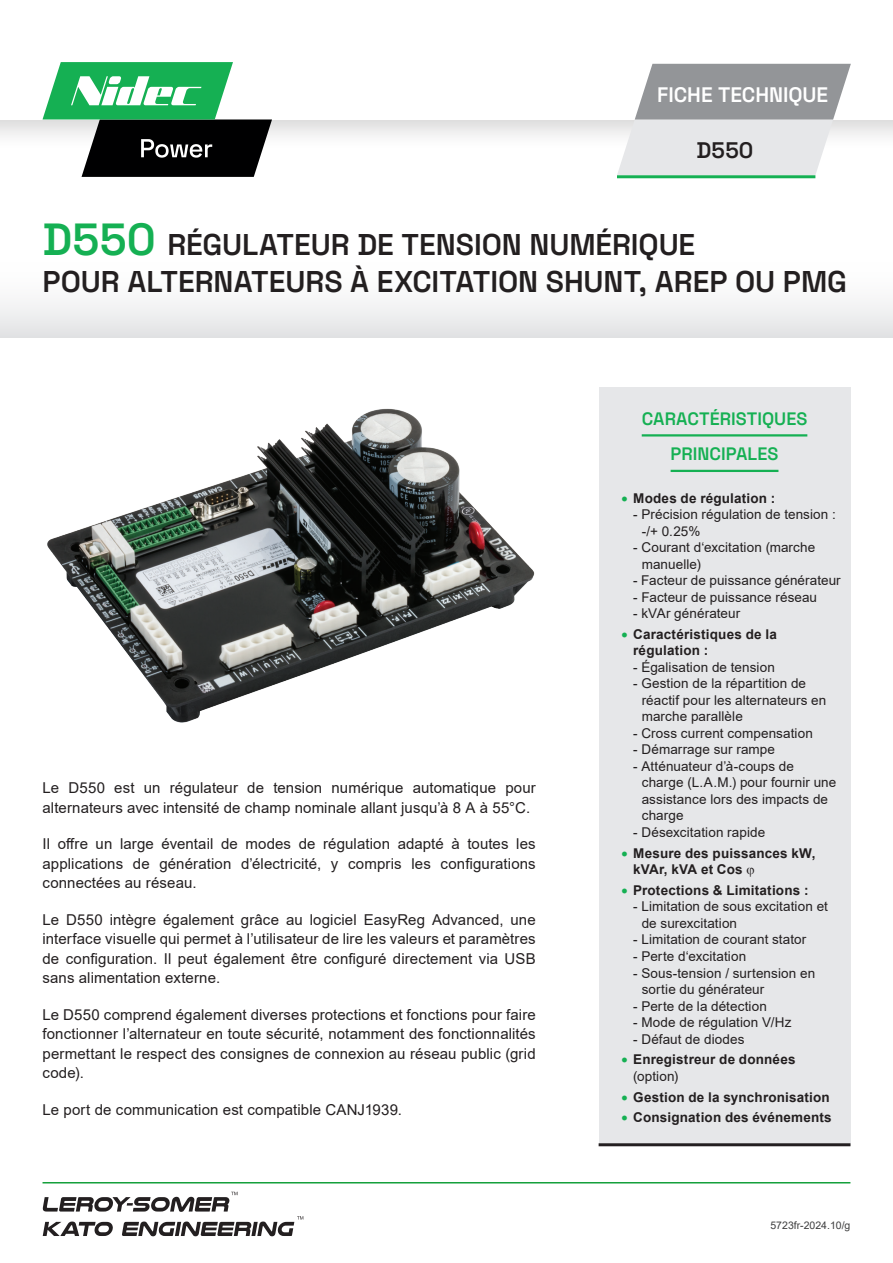
<style>
.page{position:relative;width:893px;height:1263px;background:#fff}
.page>*{position:absolute;margin:0;border:0;box-sizing:border-box;transform-origin:0 0}
.t1{font:600 30px "Space Grotesk";letter-spacing:-.005em;color:#231f20}
.t2{font:600 22.5px "Space Grotesk";color:#231f20}
.t3{font:600 21px "Space Grotesk";letter-spacing:-.005em;color:#fff}
.t4{font:600 18px "Space Grotesk";color:#15b053}
.Presentation_générale_Produit{font:15px/19.5px "Arial";letter-spacing:.005em;color:#231f20;text-align:justify}
.Textes_avec_puces{font:13.5px/16.5px "Arial";letter-spacing:.005em;color:#231f20}
.t5{font:700 13.5px/16.5px "Arial";letter-spacing:.015em;color:#231f20}
.REF_-_bas_de_page{font:10.5px "Arial";color:#3e3e3f}
.s1{font-size:45px;color:#15b053}
.s2{font-weight:400;font-size:19.5px;color:#15b053}
.s3{font-weight:400}
</style>
<div class="page">
<div style="left:0;top:0;width:893px;height:152px;background:#231f20;opacity:.2"></div>
<div style="left:0;top:0;width:893px;height:119px;background:#fff"></div>
<svg style="left:43px;top:62px;width:229px;height:115px"></svg>
<hr style="left:617px;top:175px;width:198px;height:3px;background:#15b053">
<svg style="left:617px;top:64px;width:234px;height:111px;background:#c6c7c9"></svg>
<hr style="left:43px;top:1182px;width:807px;height:1px;background:#15a03b">
<svg style="left:43px;top:1192px;width:260px;height:44px"></svg>
<div style="left:599px;top:387px;width:251px;height:758px;background:#e6e7e9"></div>
<hr style="left:599px;top:1143px;width:251px;height:3px;background:#231f20">
<div style="left:0;top:256px;width:893px;height:82px;background:linear-gradient(to bottom,#fff,#e5e6e7)"></div>
<img style="left:47px;top:408px;width:488px;height:315px">
<hr style="left:642px;top:434px;width:165px;height:2px;background:#15b053">
<hr style="left:671px;top:470px;width:107px;height:2px;background:#15b053">
<p class="t3" style="left:657px;top:78px;width:173px">FICHE TECHNIQUE</p>
<p class="t2" style="left:696px;top:133px;width:59px">D550</p>
<p class="t1" style="left:43px;top:221px;width:654px"><span class="s1">D550</span> RÉGULATEUR DE TENSION NUMÉRIQUE</p>
<p class="t1" style="left:43px;top:259px;width:806px">POUR ALTERNATEURS À EXCITATION SHUNT, AREP OU PMG</p>
<p class="Presentation_générale_Produit" style="left:43px;top:778px;width:495px">Le D550 est un régulateur de tension numérique automatique pour alternateurs avec intensité de champ nominale allant jusqu’à 8 A à 55°C.</p>
<p class="Presentation_générale_Produit" style="left:43px;top:834px;width:495px">Il offre un large éventail de modes de régulation adapté à toutes les applications de génération d’électricité, y compris les configurations connectées au réseau.</p>
<p class="Presentation_générale_Produit" style="left:43px;top:910px;width:495px">Le D550 intègre également grâce au logiciel EasyReg Advanced, une interface visuelle qui permet à l’utilisateur de lire les valeurs et paramètres de configuration. Il peut également être configuré directement via USB sans alimentation externe.</p>
<p class="Presentation_générale_Produit" style="left:43px;top:1005px;width:495px">Le D550 comprend également diverses protections et fonctions pour faire fonctionner l’alternateur en toute sécurité, notamment des fonctionnalités permettant le respect des consignes de connexion au réseau public (grid code).</p>
<p class="Presentation_générale_Produit" style="left:43px;top:1100px;width:361px">Le port de communication est compatible CANJ1939.</p>
<p class="t4" style="left:642px;top:405px;width:167px">CARACTÉRISTIQUES</p>
<p class="t4" style="left:671px;top:440px;width:109px">PRINCIPALES</p>
<p class="t5" style="left:621px;top:490px;width:156px"><span class="s2">•</span> Modes de régulation :</p>
<p class="Textes_avec_puces" style="left:633px;top:506px;width:204px">- Précision régulation de tension :</p>
<p class="Textes_avec_puces" style="left:642px;top:523px;width:60px">-/+ 0.25%</p>
<p class="Textes_avec_puces" style="left:642px;top:539px;width:175px;text-indent:-9px">- Courant d‘excitation (marche manuelle)</p>
<p class="Textes_avec_puces" style="left:633px;top:572px;width:209px">- Facteur de puissance générateur</p>
<p class="Textes_avec_puces" style="left:633px;top:589px;width:185px">- Facteur de puissance réseau</p>
<p class="Textes_avec_puces" style="left:633px;top:605px;width:109px">- kVAr générateur</p>
<p class="t5" style="left:633px;top:626px;width:145px;text-indent:-12px"><span class="s2">•</span> Caractéristiques de la régulation :</p>
<p class="Textes_avec_puces" style="left:633px;top:659px;width:143px">- Égalisation de tension</p>
<p class="Textes_avec_puces" style="left:642px;top:675px;width:186px;text-indent:-9px">- Gestion de la répartition de réactif pour les alternateurs en marche parallèle</p>
<p class="Textes_avec_puces" style="left:633px;top:725px;width:181px">- Cross current compensation</p>
<p class="Textes_avec_puces" style="left:633px;top:741px;width:143px">- Démarrage sur rampe</p>
<p class="Textes_avec_puces" style="left:642px;top:758px;width:196px;text-indent:-9px">- Atténuateur d’à-coups de charge (L.A.M.) pour fournir une assistance lors des impacts de charge</p>
<p class="Textes_avec_puces" style="left:633px;top:824px;width:134px">- Désexcitation rapide</p>
<p class="t5" style="left:633px;top:845px;width:184px;text-indent:-12px"><span class="s2">•</span> Mesure des puissances kW, kVAr, kVA et Cos</p>
<p class="t5" style="left:621px;top:882px;width:189px"><span class="s2">•</span> Protections &amp; Limitations :</p>
<p class="Textes_avec_puces" style="left:642px;top:898px;width:188px;text-indent:-9px">- Limitation de sous excitation et de surexcitation</p>
<p class="Textes_avec_puces" style="left:633px;top:931px;width:175px">- Limitation de courant stator</p>
<p class="Textes_avec_puces" style="left:633px;top:948px;width:114px">- Perte d‘excitation</p>
<p class="Textes_avec_puces" style="left:642px;top:964px;width:175px;text-indent:-9px">- Sous-tension / surtension en sortie du générateur</p>
<p class="Textes_avec_puces" style="left:633px;top:997px;width:135px">- Perte de la détection</p>
<p class="Textes_avec_puces" style="left:633px;top:1014px;width:160px">- Mode de régulation V/Hz</p>
<p class="Textes_avec_puces" style="left:633px;top:1030px;width:113px">- Défaut de diodes</p>
<p class="t5" style="left:633px;top:1051px;width:164px;text-indent:-12px"><span class="s2">•</span> Enregistreur de données <span class="s3">(option)</span></p>
<p class="t5" style="left:621px;top:1089px;width:210px"><span class="s2">•</span> Gestion de la synchronisation</p>
<p class="t5" style="left:621px;top:1109px;width:212px"><span class="s2">•</span> Consignation des événements</p>
<p class="REF_-_bas_de_page" style="left:770px;top:1217px;width:81px">5723fr-2024.10/g</p>
</div>
